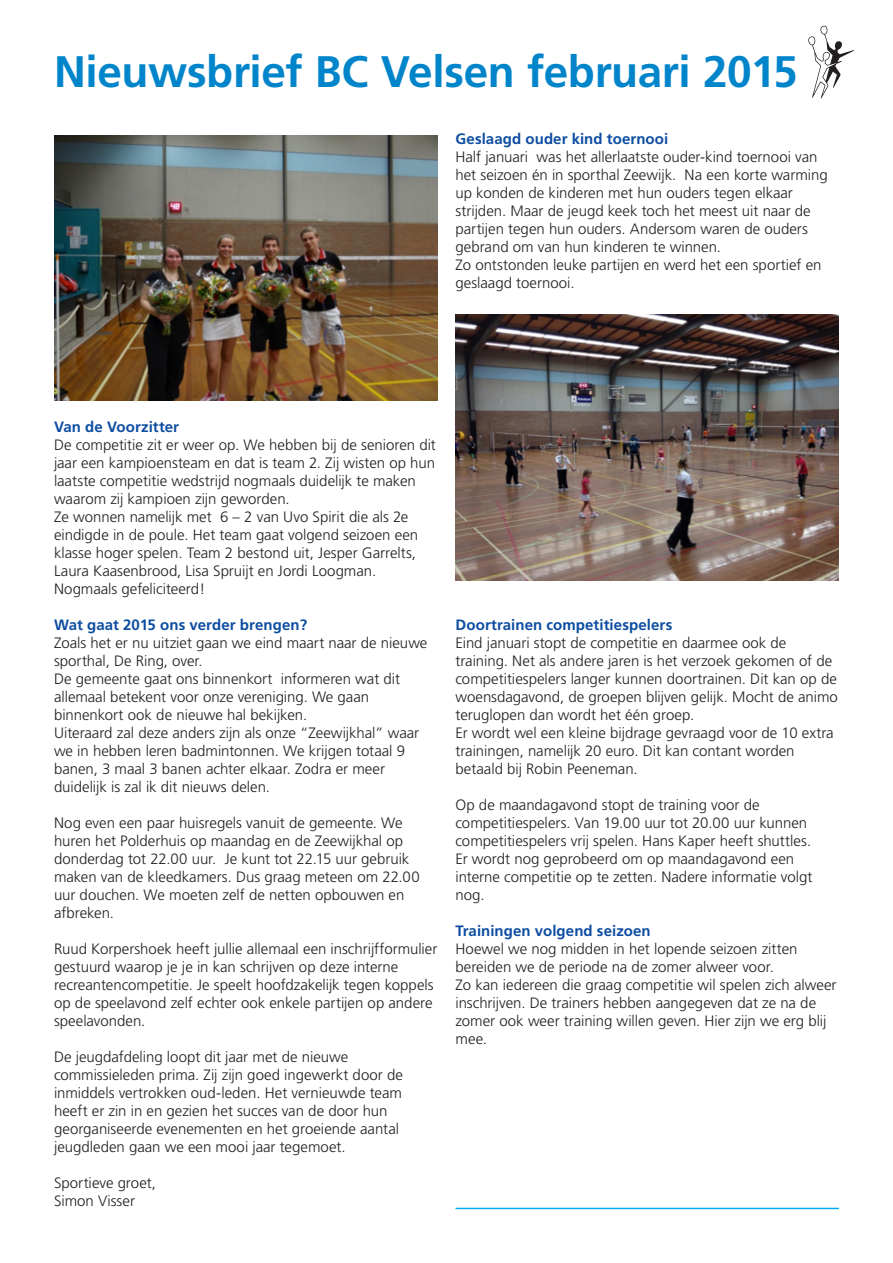
<style>
.page{position:relative;width:893px;height:1263px;background:#fff}
.page>*{position:absolute;margin:0;border:0;box-sizing:border-box;transform-origin:0 0}
.t1{font:700 44.1px "Frutiger";letter-spacing:-.01em;color:#0084ca}
.Broodtekst{font:300 15px/18px "Frutiger";color:#231f20}
.Broodtekst-2{font:700 15px "Frutiger";letter-spacing:.005em;color:#0d4da1}
</style>
<div class="page">
<svg style="left:808px;top:26px;width:46px;height:73px"></svg>
<img style="left:54px;top:135px;width:383px;height:266px">
<img style="left:455px;top:315px;width:384px;height:265px">
<hr style="left:455px;top:1208px;width:384px;height:1px;background:#00aeef">
<p class="t1" style="left:54px;top:46px;width:745px">Nieuwsbrief BC Velsen februari 2015</p>
<p class="Broodtekst-2" style="left:455px;top:130px;width:214px">Geslaagd ouder kind toernooi</p>
<p class="Broodtekst" style="left:455px;top:148px;width:374px">Half januari was het allerlaatste ouder-kind toernooi van het seizoen én in sporthal Zeewijk. Na een korte warming up konden de kinderen met hun ouders tegen elkaar strijden. Maar de jeugd keek toch het meest uit naar de partijen tegen hun ouders. Andersom waren de ouders gebrand om van hun kinderen te winnen.</p>
<p class="Broodtekst" style="left:455px;top:256px;width:368px">Zo ontstonden leuke partijen en werd het een sportief en geslaagd toernooi.</p>
<p class="Broodtekst-2" style="left:54px;top:418px;width:127px">Van de Voorzitter</p>
<p class="Broodtekst" style="left:54px;top:436px;width:383px">De competitie zit er weer op. We hebben bij de senioren dit jaar een kampioensteam en dat is team 2. Zij wisten op hun laatste competitie wedstrijd nogmaals duidelijk te maken waarom zij kampioen zijn geworden.</p>
<p class="Broodtekst" style="left:54px;top:508px;width:366px">Ze wonnen namelijk met 6 – 2 van Uvo Spirit die als 2e eindigde in de poule. Het team gaat volgend seizoen een klasse hoger spelen. Team 2 bestond uit, Jesper Garrelts, Laura Kaasenbrood, Lisa Spruijt en Jordi Loogman.<br>Nogmaals gefeliciteerd!</p>
<p class="Broodtekst-2" style="left:54px;top:616px;width:255px">Wat gaat 2015 ons verder brengen?</p>
<p class="Broodtekst" style="left:54px;top:634px;width:375px">Zoals het er nu uitziet gaan we eind maart naar de nieuwe sporthal, De Ring, over.</p>
<p class="Broodtekst" style="left:54px;top:670px;width:348px">De gemeente gaat ons binnenkort informeren wat dit allemaal betekent voor onze vereniging. We gaan binnenkort ook de nieuwe hal bekijken.</p>
<p class="Broodtekst" style="left:54px;top:724px;width:367px">Uiteraard zal deze anders zijn als onze “Zeewijkhal” waar we in hebben leren badmintonnen. We krijgen totaal 9 banen, 3 maal 3 banen achter elkaar. Zodra er meer duidelijk is zal ik dit nieuws delen.</p>
<p class="Broodtekst" style="left:54px;top:814px;width:367px">Nog even een paar huisregels vanuit de gemeente. We huren het Polderhuis op maandag en de Zeewijkhal op donderdag tot 22.00 uur. Je kunt tot 22.15 uur gebruik maken van de kleedkamers. Dus graag meteen om 22.00 uur douchen. We moeten zelf de netten opbouwen en afbreken.</p>
<p class="Broodtekst" style="left:54px;top:940px;width:385px">Ruud Korpershoek heeft jullie allemaal een inschrijfformulier gestuurd waarop je je in kan schrijven op deze interne recreantencompetitie. Je speelt hoofdzakelijk tegen koppels op de speelavond zelf echter ook enkele partijen op andere speelavonden.</p>
<p class="Broodtekst" style="left:54px;top:1048px;width:350px">De jeugdafdeling loopt dit jaar met de nieuwe commissieleden prima. Zij zijn goed ingewerkt door de inmiddels vertrokken oud-leden. Het vernieuwde team heeft er zin in en gezien het succes van de door hun georganiseerde evenementen en het groeiende aantal jeugdleden gaan we een mooi jaar tegemoet.</p>
<p class="Broodtekst" style="left:54px;top:1174px;width:103px">Sportieve groet,</p>
<p class="Broodtekst" style="left:54px;top:1192px;width:83px">Simon Visser</p>
<p class="Broodtekst-2" style="left:455px;top:616px;width:218px">Doortrainen competitiespelers</p>
<p class="Broodtekst" style="left:455px;top:634px;width:384px">Eind januari stopt de competitie en daarmee ook de training. Net als andere jaren is het verzoek gekomen of de competitiespelers langer kunnen doortrainen. Dit kan op de woensdagavond, de groepen blijven gelijk. Mocht de animo teruglopen dan wordt het één groep.</p>
<p class="Broodtekst" style="left:455px;top:724px;width:380px">Er wordt wel een kleine bijdrage gevraagd voor de 10 extra trainingen, namelijk 20 euro. Dit kan contant worden betaald bij Robin Peeneman.</p>
<p class="Broodtekst" style="left:455px;top:796px;width:357px">Op de maandagavond stopt de training voor de competitiespelers. Van 19.00 uur tot 20.00 uur kunnen competitiespelers vrij spelen. Hans Kaper heeft shuttles.</p>
<p class="Broodtekst" style="left:455px;top:850px;width:358px">Er wordt nog geprobeerd om op maandagavond een interne competitie op te zetten. Nadere informatie volgt nog.</p>
<p class="Broodtekst-2" style="left:455px;top:922px;width:197px">Trainingen volgend seizoen</p>
<p class="Broodtekst" style="left:455px;top:940px;width:343px">Hoewel we nog midden in het lopende seizoen zitten bereiden we de periode na de zomer alweer voor.</p>
<p class="Broodtekst" style="left:455px;top:976px;width:383px">Zo kan iedereen die graag competitie wil spelen zich alweer inschrijven. De trainers hebben aangegeven dat ze na de zomer ook weer training willen geven. Hier zijn we erg blij mee.</p>
</div>
